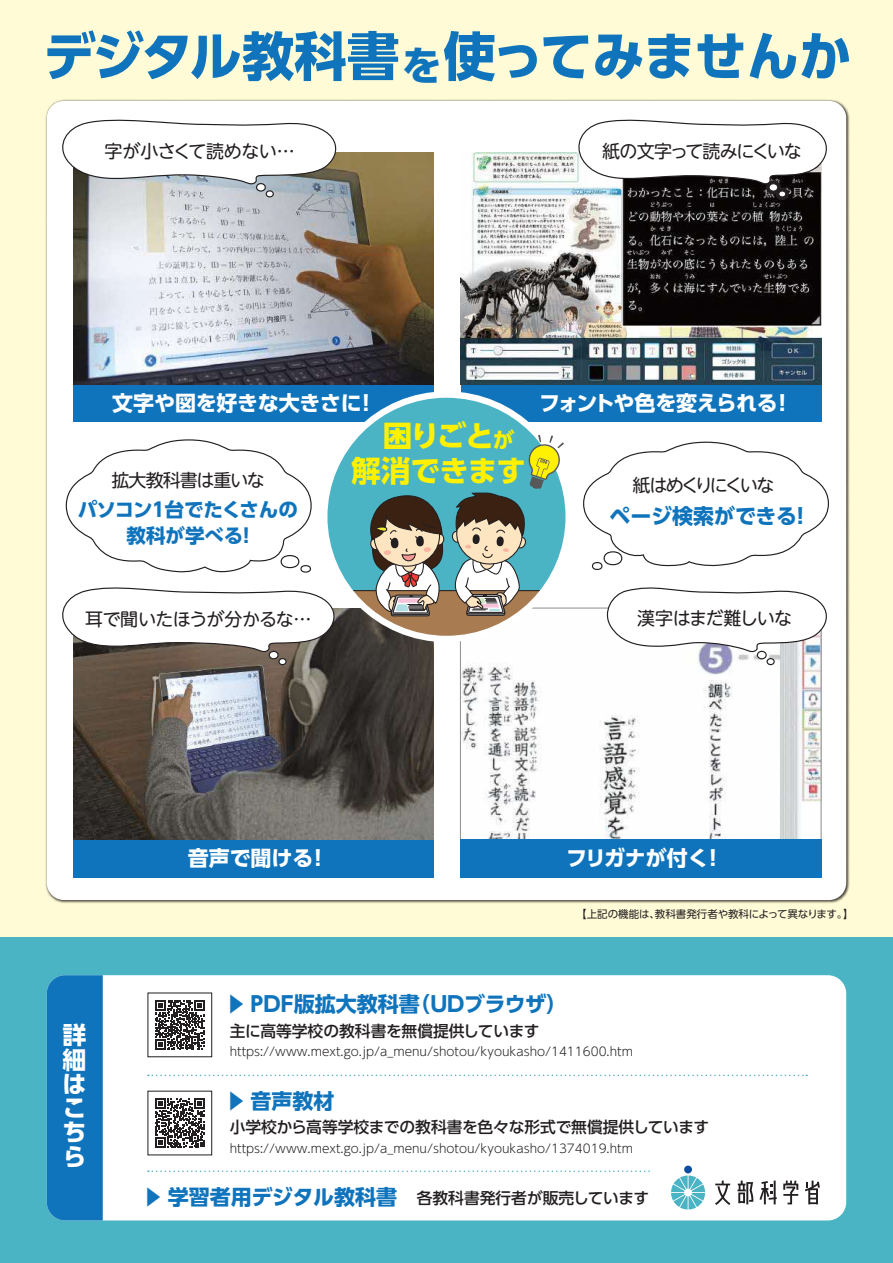
<style>
.page{position:relative;width:893px;height:1263px;background:#fffbd6}
.page>*{position:absolute;margin:0;border:0;box-sizing:border-box;transform-origin:0 0}
.t1{font:700 52.5px "UD Shin Go Pro";letter-spacing:-.03em;color:#1074bc}
.t2{font:700 29.55px/35px "UD Shin Go Pro";letter-spacing:-.04em;color:#fff101}
.t3{font:700 24px/24.3px "UD Shin Go Pro";color:#fff;text-align:justify}
.t4{font:700 21px "UD Shin Go Pro";color:#1074bc}
.t5{font:700 21px "UD Shin Go Pro";letter-spacing:-.015em;color:#fff}
.t6{font:700 21px "UD Shin Go Pro";letter-spacing:-.035em;color:#fff}
.t7{font:700 19.5px/25.5px "UD Shin Go Pro";letter-spacing:-.01em;color:#1074bc;text-align:center}
.t8{font:18px "UD Shin M Go Pro";letter-spacing:-.055em;color:#231f20}
.t9{font:18px "UD Shin M Go Pro";letter-spacing:-.03em;color:#231f20}
.t10{font:18px "UD Shin M Go Pro";letter-spacing:-.155em;color:#231f20}
.t11{font:500 15.75px "UD Shin Go Pro";letter-spacing:-.005em;color:#231f20}
.t12{font:300 12px "UD Shin Go Pro";color:#231f20}
.t13{font:10.5px "UD Shin Go Pro";letter-spacing:-.01em;color:#231f20}
.s1{font-size:21.3px}
.s2{font-weight:700;font-size:21px;color:#1074bc}
</style>
<div class="page">
<div style="left:0;top:938px;width:893px;height:325px;background:#4ab4c5"></div>
<div style="left:47px;top:101px;width:799px;height:799px;background:#fff;border-radius:17px"></div>
<img style="left:462px;top:653px;width:358px;height:185px">
<div style="left:460px;top:839px;width:362px;height:39px;background:#1074bc"></div>
<div style="left:73px;top:384px;width:361px;height:38px;background:#1074bc"></div>
<img style="left:73px;top:152px;width:361px;height:232px">
<div style="left:461px;top:384px;width:360px;height:38px;background:#1074bc"></div>
<img style="left:461px;top:152px;width:361px;height:232px">
<div style="left:73px;top:839px;width:361px;height:39px;background:#1074bc"></div>
<img style="left:73px;top:653px;width:361px;height:187px">
<svg style="left:583px;top:441px;width:246px;height:126px"></svg>
<div style="left:604px;top:552px;width:18px;height:13px;background:#fff;border-radius:50%"></div>
<div style="left:604px;top:551px;width:18px;height:14px;border:1px solid #231f20;border-radius:50%"></div>
<div style="left:592px;top:563px;width:10px;height:6px;background:#fff;border-radius:50%"></div>
<div style="left:592px;top:562px;width:11px;height:8px;border:1px solid #231f20;border-radius:50%"></div>
<svg style="left:62px;top:119px;width:286px;height:66px"></svg>
<div style="left:257px;top:184px;width:8px;height:7px;background:#fff;border-radius:50%"></div>
<div style="left:256px;top:183px;width:10px;height:9px;border:1px solid #231f20;border-radius:50%"></div>
<div style="left:266px;top:191px;width:7px;height:6px;background:#fff;border-radius:50%"></div>
<div style="left:266px;top:190px;width:8px;height:7px;border:1px solid #231f20;border-radius:50%"></div>
<div style="left:269px;top:651px;width:9px;height:8px;background:#fff;border-radius:50%"></div>
<div style="left:269px;top:651px;width:10px;height:8px;border:1px solid #231f20;border-radius:50%"></div>
<div style="left:279px;top:659px;width:7px;height:6px;background:#fff;border-radius:50%"></div>
<div style="left:278px;top:658px;width:9px;height:7px;border:1px solid #231f20;border-radius:50%"></div>
<div style="left:766px;top:180px;width:15px;height:14px;border:6px solid #231f20;border-radius:50%"></div>
<div style="left:775px;top:188px;width:14px;height:12px;border:6px solid #231f20;border-radius:50%"></div>
<svg style="left:574px;top:119px;width:253px;height:66px"></svg>
<div style="left:769px;top:184px;width:9px;height:7px;background:#fff;border-radius:50%"></div>
<div style="left:768px;top:183px;width:10px;height:9px;border:1px solid #231f20;border-radius:50%"></div>
<div style="left:779px;top:191px;width:7px;height:6px;background:#fff;border-radius:50%"></div>
<div style="left:778px;top:190px;width:8px;height:8px;border:1px solid #231f20;border-radius:50%"></div>
<svg style="left:601px;top:587px;width:226px;height:66px"></svg>
<div style="left:757px;top:651px;width:9px;height:8px;background:#fff;border-radius:50%"></div>
<div style="left:757px;top:651px;width:10px;height:8px;border:1px solid #231f20;border-radius:50%"></div>
<div style="left:767px;top:659px;width:7px;height:6px;background:#fff;border-radius:50%"></div>
<div style="left:766px;top:658px;width:9px;height:7px;border:1px solid #231f20;border-radius:50%"></div>
<div style="left:47px;top:975px;width:799px;height:245px;background:#fff;border-radius:18px"></div>
<div style="left:47px;top:975px;width:56px;height:245px;background:#1074bc"></div>
<svg style="left:155px;top:1000px;width:50px;height:50px"></svg>
<svg style="left:155px;top:1099px;width:50px;height:49px"></svg>
<svg style="left:148px;top:1074px;width:659px;height:2px"></svg>
<div style="left:684px;top:1165px;width:8px;height:8px;background:#0d4da1;border-radius:50%"></div>
<svg style="left:148px;top:1170px;width:672px;height:39px"></svg>
<div style="left:324px;top:395px;width:245px;height:244px;background:#4ab4c5;border-radius:50%"></div>
<svg style="left:62px;top:435px;width:505px;height:218px"></svg>
<h1 class="t1" style="left:43px;top:13px;width:810px">デジタル教科書<sub>を</sub>使ってみませんか</h1>
<h3 class="t9" style="left:105px;top:136px;width:192px">字が小さくて読めない…</h3>
<h3 class="t8" style="left:602px;top:136px;width:201px">紙の文字って読みにくいな</h3>
<h3 class="t5" style="left:112px;top:385px;width:266px">文字や図を好きな大きさに！</h3>
<h3 class="t6" style="left:539px;top:385px;width:255px">フォントや色を変えられる！</h3>
<h3 class="t8" style="left:111px;top:466px;width:155px">拡大教科書は重いな</h3>
<h3 class="t7" style="left:78px;top:496px;width:222px">パソコン１台でたくさんの教科が学べる！</h3>
<h3 class="t9" style="left:85px;top:604px;width:228px">耳で聞いたほうが分かるな…</h3>
<h2 class="t2" style="left:352px;top:418px;width:176px;text-indent:31px">困りごと<span class="s1">が</span>解消できます</h2>
<h3 class="t10" style="left:633px;top:471px;width:143px">紙はめくりにくいな</h3>
<h3 class="t4" style="left:609px;top:499px;width:203px">ページ検索ができる！</h3>
<h3 class="t8" style="left:637px;top:604px;width:157px">漢字はまだ難しいな</h3>
<h3 class="t5" style="left:188px;top:841px;width:142px">音声で聞ける！</h3>
<h3 class="t5" style="left:566px;top:841px;width:159px">フリガナが付く！</h3>
<p class="t13" style="left:576px;top:905px;width:279px">【上記の機能は、教科書発行者や教科によって異なります。】</p>
<h3 class="t3" style="left:63px;top:1022px;width:25px">詳細はこちら</h3>
<h3 class="t4" style="left:225px;top:987px;width:343px">▶ PDF版拡大教科書（UDブラウザ）</h3>
<h3 class="t11" style="left:230px;top:1018px;width:311px">主に高等学校の教科書を無償提供しています</h3>
<p class="t12" style="left:230px;top:1042px;width:405px">https://www.mext.go.jp/a_menu/shotou/kyoukasho/1411600.htm</p>
<h3 class="t4" style="left:225px;top:1084px;width:111px">▶ 音声教材</h3>
<h3 class="t11" style="left:230px;top:1115px;width:481px">小学校から高等学校までの教科書を色々な形式で無償提供しています</h3>
<p class="t12" style="left:230px;top:1139px;width:405px">https://www.mext.go.jp/a_menu/shotou/kyoukasho/1374019.htm</p>
<h3 class="t11" style="left:142px;top:1185px;width:508px"><span class="s2">▶ 学習者用デジタル教科書</span> 各教科書発行者が販売しています</h3>
</div>
